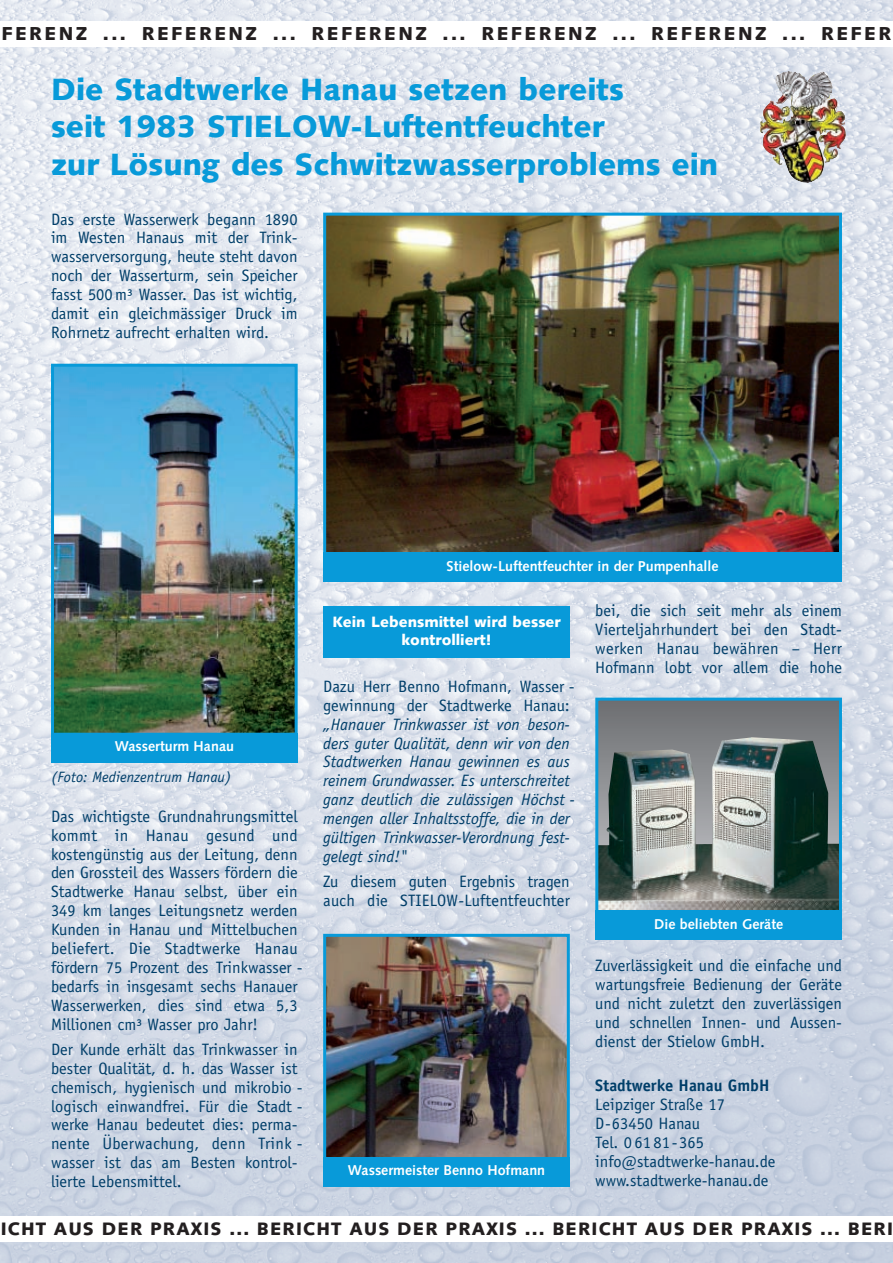
<style>
.page{position:relative;width:893px;height:1263px;background:#fff}
.page>*{position:absolute;margin:0;border:0;box-sizing:border-box;transform-origin:0 0}
.t1{font:900 30.75px/37.5px "Syntax";color:#089ad9}
.t2{font:900 18.75px "Syntax";letter-spacing:.13em;color:#231f20}
.t3{font:900 18px "Syntax";letter-spacing:.065em;color:#231f20}
.t4{font:16.5px/18.9px "Officina Sans";color:#003e69}
.t5{font:italic 16.5px/18.9px "Officina Sans";color:#003e69}
.t6{font:700 16.5px "Officina Sans";color:#003e69}
.t7{font:900 15px/18px "Syntax";color:#fff;text-align:center}
.t8{font:italic 15px "Officina Sans";color:#003e69}
.t9{font:700 14.25px "Syntax";color:#fff}
</style>
<div class="page">
<img style="left:0;top:0;width:893px;height:1263px">
<img style="left:327px;top:938px;width:239px;height:219px">
<div style="left:323px;top:934px;width:247px;height:236px;border:3px solid #089ad9"></div>
<div style="left:0;top:21px;width:893px;height:26px;background:#fff"></div>
<div style="left:0;top:1216px;width:893px;height:26px;background:#fff"></div>
<img style="left:327px;top:217px;width:511px;height:335px">
<div style="left:323px;top:213px;width:519px;height:361px;border:3px solid #089ad9"></div>
<div style="left:598px;top:701px;width:241px;height:213px;background:#75777a"></div>
<img style="left:599px;top:737px;width:239px;height:173px">
<div style="left:595px;top:698px;width:247px;height:219px;border:3px solid #089ad9"></div>
<img style="left:759px;top:70px;width:87px;height:113px">
<img style="left:55px;top:368px;width:239px;height:364px">
<div style="left:51px;top:364px;width:247px;height:372px;border:3px solid #089ad9"></div>
<div style="left:323px;top:606px;width:247px;height:51px;background:#089ad9"></div>
<div style="left:51px;top:733px;width:247px;height:30px;background:#089ad9"></div>
<div style="left:595px;top:910px;width:247px;height:30px;background:#089ad9"></div>
<div style="left:323px;top:1157px;width:247px;height:29px;background:#089ad9"></div>
<div style="left:323px;top:552px;width:519px;height:30px;background:#089ad9"></div>
<p class="t2" style="left:1px;top:26px;width:891px">FERENZ ... REFERENZ ... REFERENZ ... REFERENZ ... REFERENZ ... REFER</p>
<h1 class="t1" style="left:51px;top:73px;width:669px">Die Stadtwerke Hanau setzen bereits<br>seit 1983 STIELOW-Luftentfeuchter<br>zur Lösung des Schwitzwasserproblems ein</h1>
<p class="t4" style="left:51px;top:211px;width:248px;text-align:justify">Das erste Wasserwerk begann 1890 im Westen Hanaus mit der Trink - wasserversorgung, heute steht davon noch der Wasserturm, sein Speicher fasst 500 m³ Wasser. Das ist wichtig, damit ein gleichmässiger Druck im Rohrnetz aufrecht erhalten wird.</p>
<p class="t9" style="left:115px;top:741px;width:121px">Wasserturm Hanau</p>
<p class="t8" style="left:51px;top:771px;width:182px">(Foto: Medienzentrum Hanau)</p>
<p class="t4" style="left:51px;top:808px;width:253px">Das wichtigste Grundnahrungsmittel kommt in Hanau gesund und kostengünstig aus der Leitung, denn den Grossteil des Wassers fördern die Stadtwerke Hanau selbst, über ein 349 km langes Leitungsnetz werden Kunden in Hanau und Mittelbuchen beliefert. Die Stadtwerke Hanau fördern 75 Prozent des Trinkwasser - bedarfs in insgesamt sechs Hanauer Wasserwerken, dies sind etwa 5,3<br>Millionen cm³ Wasser pro Jahr!</p>
<p class="t4" style="left:51px;top:1041px;width:253px">Der Kunde erhält das Trinkwasser in bester Qualität, d. h. das Wasser ist chemisch, hygienisch und mikrobio - logisch einwandfrei. Für die Stadt - werke Hanau bedeutet dies: perma&shy;nente Überwachung, denn Trink - wasser ist das am Besten kontrol&shy;lierte Lebensmittel.</p>
<p class="t9" style="left:447px;top:560px;width:274px">Stielow-Luftentfeuchter in der Pumpenhalle</p>
<p class="t7" style="left:332px;top:614px;width:230px">Kein Lebensmittel wird besser kontrolliert!</p>
<p class="t4" style="left:595px;top:603px;width:248px;text-align:justify">bei, die sich seit mehr als einem Viertel jahrhundert bei den Stadt - werken Hanau bewähren – Herr Hofmann lobt vor allem die hohe</p>
<p class="t4" style="left:323px;top:678px;width:253px">Dazu Herr Benno Hofmann, Wasser - gewinnung der Stadtwerke Hanau:</p>
<p class="t5" style="left:323px;top:716px;width:253px">„Hanauer Trinkwasser ist von beson&shy;ders guter Qualität, denn wir von den Stadtwerken Hanau gewinnen es aus reinem Grundwasser. Es unterschreitet ganz deutlich die zulässigen Höchst - mengen aller Inhaltsstoffe, die in der gültigen Trinkwasser-Verordnung fest&shy;gelegt sind!"</p>
<p class="t4" style="left:323px;top:873px;width:248px">Zu diesem guten Ergebnis tragen auch die STIELOW-Luftentfeuchter</p>
<p class="t9" style="left:348px;top:1164px;width:199px">Wassermeister Benno Hofmann</p>
<p class="t9" style="left:654px;top:918px;width:131px">Die beliebten Geräte</p>
<p class="t4" style="left:595px;top:958px;width:248px;text-align:justify">Zuverlässigkeit und die einfache und wartungsfreie Bedienung der Geräte und nicht zuletzt den zuverlässigen und schnellen Innen- und Aussen - dienst der Stielow GmbH.</p>
<p class="t6" style="left:595px;top:1079px;width:176px">Stadtwerke Hanau GmbH</p>
<p class="t4" style="left:595px;top:1096px;width:182px">Leipziger Straße 17<br>D-63450 Hanau<br>Tel. 0 61 81-365 info@stadtwerke-hanau.de www.stadtwerke-hanau.de</p>
<p class="t3" style="left:1px;top:1221px;width:894px">ICHT AUS DER PRAXIS ... BERICHT AUS DER PRAXIS ... BERICHT AUS DER PRAXIS ... BERI</p>
</div>
